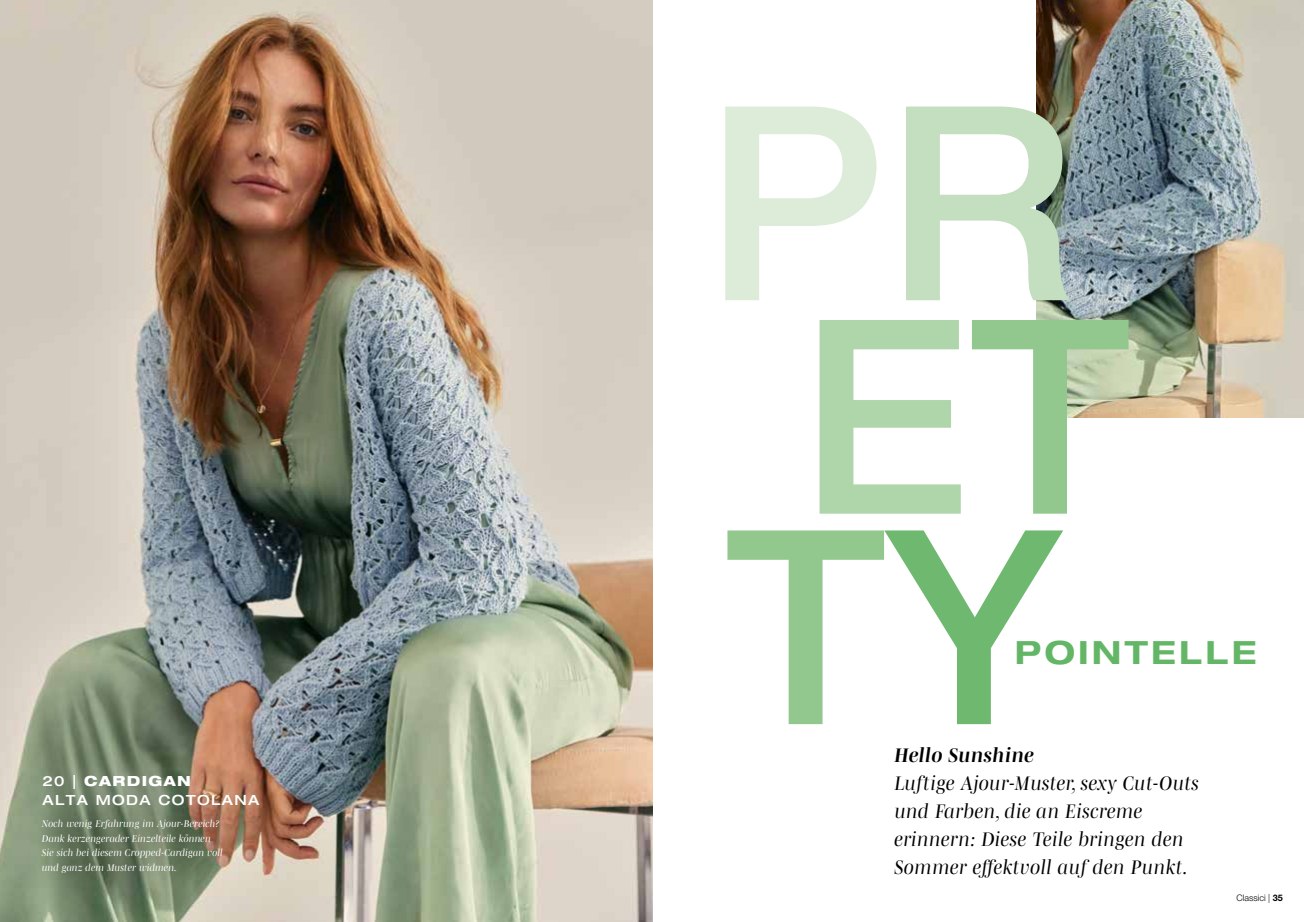
<style>
.page{position:relative;width:1304px;height:922px;background:#fff}
.page>*{position:absolute;margin:0;border:0;box-sizing:border-box;transform-origin:0 0}
.t1{font:271px/211.8px "Helvetica Neue LT 65 Md";color:#92c88e}
.t2{font:32px "Helvetica Neue LT 73 Bd Ex";letter-spacing:.1em;color:#64b667}
.t3{font:italic 20px/28px "Mencken Std Head";letter-spacing:.02em;color:#000}
.t4{font:italic 700 20px "Mencken Std Head";letter-spacing:.02em;color:#000}
.t5{font:14px "Helvetica Neue LT 63 Md Ex";letter-spacing:.1em;color:#fff}
.t6{font:14px "Helvetica Neue LT 83 Hv Ex";letter-spacing:.1em;color:#fff}
.t7{font:italic 10px/14.5px "Mencken Std Head";letter-spacing:.01em;color:#fff}
.t8{font:300 9px "Helvetica Neue LT Std";color:#000}
.s1{font-family:"Helvetica Neue LT 63 Md Ex"}
.s2{font-family:"Helvetica Neue LT 75 Bd"}
.s3{color:#dcecd9}
.s4{color:#c4dfbf}
.s5{color:#afd5aa}
.s6{color:#6eb96f}
.s7{font-weight:700}
</style>
<div class="page">
<img style="left:0;top:0;width:652px;height:921px">
<img style="left:1036px;top:0;width:268px;height:417px">
<div style="left:21px;top:752px;width:259px;height:75px;background:#fff;opacity:.4"></div>
<div style="left:21px;top:798px;width:222px;height:95px;background:#000;opacity:.4"></div>
<h3 class="t6" style="left:43px;top:771px;width:150px"><span class="s1">20</span> <span class="s2">|</span> CARDIGAN</h3>
<h3 class="t5" style="left:43px;top:790px;width:218px">ALTA MODA COTOLANA</h3>
<p class="t7" style="left:42px;top:816px;width:182px">Noch wenig Erfahrung im Ajour-Bereich?<br>Dank kerzengerader Einzelteile können Sie sich bei diesem Cropped-Cardigan voll und ganz dem Muster widmen.</p>
<h1 class="t1" style="left:705px;top:95px;width:427px"><span class="s3">P</span><span class="s4">R<br></span><span class="s5">E</span>T<br>T<span class="s6">Y</span></h1>
<h2 class="t2" style="left:1015px;top:631px;width:243px">POINTELLE</h2>
<h3 class="t4" style="left:894px;top:743px;width:141px">Hello Sunshine</h3>
<h3 class="t3" style="left:894px;top:768px;width:306px">Luftige Ajour-Muster, sexy Cut-Outs und Farben, die an Eiscreme erinnern: Diese Teile bringen den Sommer effektvoll auf den Punkt.</h3>
<p class="t8" style="left:1236px;top:892px;width:48px">Classici | <span class="s7">35</span></p>
</div>
